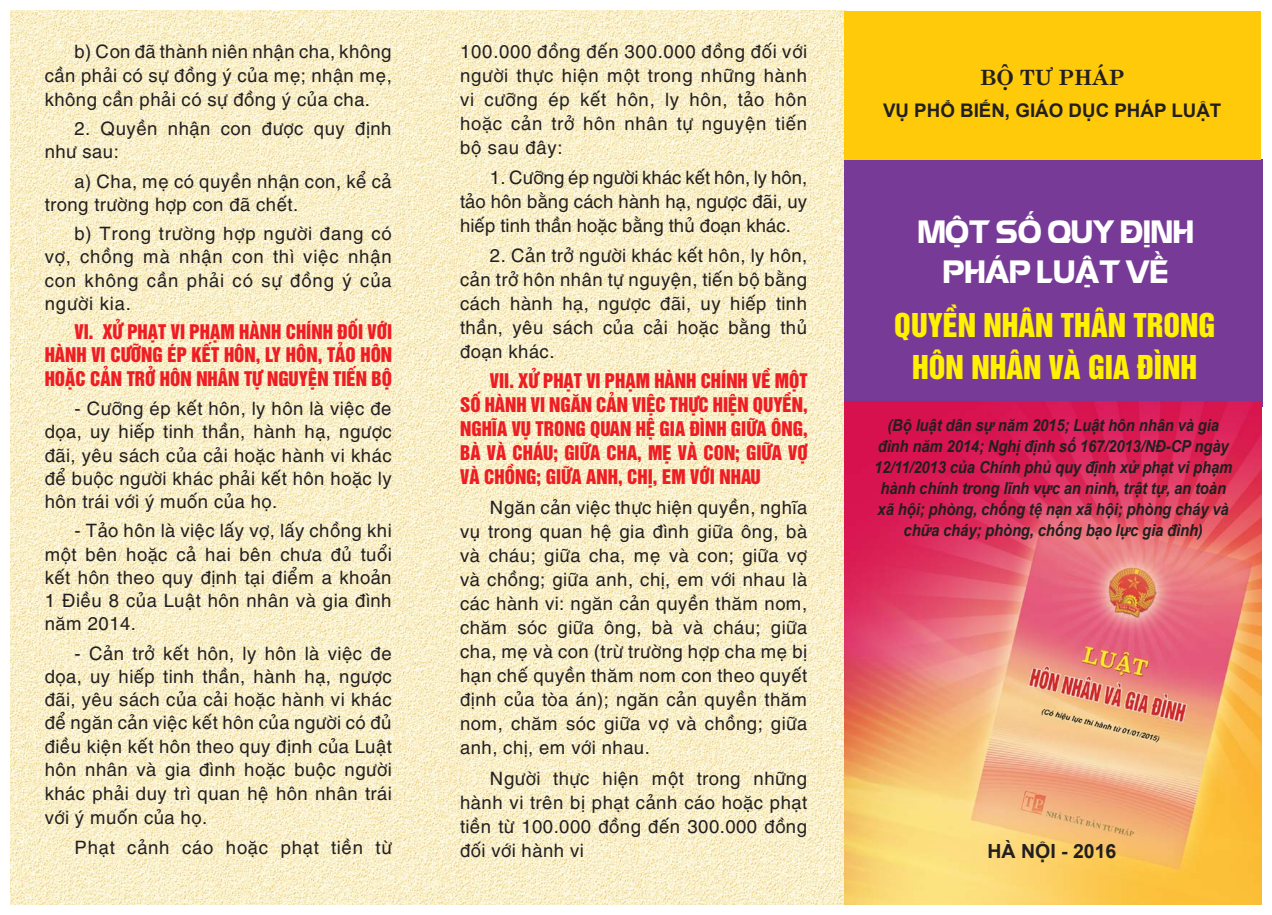
<style>
.page{position:relative;width:1272px;height:915px;background:#fff}
.page>*{position:absolute;margin:0;border:0;box-sizing:border-box;transform-origin:0 0}
.t1{font:31.5px/40.5px "UTM Eremitage";color:#fff;text-align:center}
.t2{font:30px "UTM Helvet Ins";color:#fff101}
.t3{font:700 21px "UTM Centur";color:#231f20}
.t4{font:700 19.5px "Arial";color:#231f20}
.t5{font:700 18.75px "Arial";color:#231f20}
.Normal__Web{font:18.45px/24px "UTM Helve";color:#231f20;text-align:justify}
.Normal__Web-2{font:18.45px/24px "UTM Helvet Ins";color:#ee1d23;text-align:justify}
.t6{font:italic 700 16.5px/21px "Arial";letter-spacing:-.01em;color:#231f20;text-align:center;scale:.9 1}
</style>
<div class="page">
<img style="left:11px;top:11px;width:833px;height:893px">
<div style="left:844px;top:159px;width:419px;height:248px;background:#773a97"></div>
<img style="left:844px;top:401px;width:417px;height:503px">
<div style="left:844px;top:11px;width:417px;height:148px;background:#feca0a"></div>
<p class="Normal__Web" style="left:45px;top:37px;width:349px;text-indent:30px">b) Con đã thành niên nhận cha, không cần phải có sự đồng ý của mẹ; nhận mẹ, không cần phải có sự đồng ý của cha.</p>
<p class="Normal__Web" style="left:45px;top:115px;width:349px;line-height:23.2px;text-indent:30px">2. Quyền nhận con được quy định như sau:</p>
<p class="Normal__Web" style="left:45px;top:167px;width:349px;line-height:23.2px;text-indent:30px">a) Cha, mẹ có quyền nhận con, kể cả trong trường hợp con đã chết.</p>
<p class="Normal__Web" style="left:45px;top:220px;width:349px;line-height:23.2px;text-indent:30px">b) Trong trường hợp người đang có vợ, chồng mà nhận con thì việc nhận con không cần phải có sự đồng ý của người kia.</p>
<p class="Normal__Web-2" style="left:45px;top:319px;width:349px;line-height:23.2px;text-indent:30px">VI. XỬ PHẠT VI PHẠM HÀNH CHÍNH ĐỐI VỚI HÀNH VI CƯỠNG ÉP KẾT HÔN, LY HÔN, TẢO HÔN HOẶC CẢN TRỞ HÔN NHÂN TỰ NGUYỆN TIẾN BỘ</p>
<p class="Normal__Web" style="left:45px;top:395px;width:349px;line-height:23.2px;text-indent:30px">- Cưỡng ép kết hôn, ly hôn là việc đe dọa, uy hiếp tinh thần, hành hạ, ngược đãi, yêu sách của cải hoặc hành vi khác để buộc người khác phải kết hôn hoặc ly hôn trái với ý muốn của họ.</p>
<p class="Normal__Web" style="left:45px;top:517px;width:349px;line-height:23.2px;text-indent:30px">- Tảo hôn là việc lấy vợ, lấy chồng khi một bên hoặc cả hai bên chưa đủ tuổi kết hôn theo quy định tại điểm a khoản 1 Điều 8 của Luật hôn nhân và gia đình năm 2014.</p>
<p class="Normal__Web" style="left:45px;top:639px;width:349px;line-height:23.4px;text-indent:30px">- Cản trở kết hôn, ly hôn là việc đe dọa, uy hiếp tinh thần, hành hạ, ngược đãi, yêu sách của cải hoặc hành vi khác để ngăn cản việc kết hôn của người có đủ điều kiện kết hôn theo quy định của Luật hôn nhân và gia đình hoặc buộc người khác phải duy trì quan hệ hôn nhân trái với ý muốn của họ.</p>
<p class="Normal__Web" style="left:74px;top:833px;width:319px">Phạt cảnh cáo hoặc phạt tiền từ</p>
<p class="Normal__Web" style="left:460px;top:37px;width:349px">100.000 đồng đến 300.000 đồng đối với người thực hiện một trong những hành vi cưỡng ép kết hôn, ly hôn, tảo hôn hoặc cản trở hôn nhân tự nguyện tiến bộ sau đây:</p>
<p class="Normal__Web" style="left:460px;top:163px;width:349px;text-indent:30px">1. Cưỡng ép người khác kết hôn, ly hôn, tảo hôn bằng cách hành hạ, ngược đãi, uy hiếp tinh thần hoặc bằng thủ đoạn khác.</p>
<p class="Normal__Web" style="left:460px;top:241px;width:349px;text-indent:30px">2. Cản trở người khác kết hôn, ly hôn, cản trở hôn nhân tự nguyện, tiến bộ bằng cách hành hạ, ngược đãi, uy hiếp tinh thần, yêu sách của cải hoặc bằng thủ đoạn khác.</p>
<p class="Normal__Web-2" style="left:460px;top:367px;width:349px;text-indent:30px">VII. XỬ PHẠT VI PHẠM HÀNH CHÍNH VỀ MỘT SỐ HÀNH VI NGĂN CẢN VIỆC THỰC HIỆN QUYỀN, NGHĨA VỤ TRONG QUAN HỆ GIA ĐÌNH GIỮA ÔNG, BÀ VÀ CHÁU; GIỮA CHA, MẸ VÀ CON; GIỮA VỢ VÀ CHỒNG; GIỮA ANH, CHỊ, EM VỚI NHAU</p>
<p class="Normal__Web" style="left:460px;top:493px;width:349px;text-indent:30px">Ngăn cản việc thực hiện quyền, nghĩa vụ trong quan hệ gia đình giữa ông, bà và cháu; giữa cha, mẹ và con; giữa vợ và chồng; giữa anh, chị, em với nhau là các hành vi: ngăn cản quyền thăm nom, chăm sóc giữa ông, bà và cháu; giữa cha, mẹ và con (trừ trường hợp cha mẹ bị hạn chế quyền thăm nom con theo quyết định của tòa án); ngăn cản quyền thăm nom, chăm sóc giữa vợ và chồng; giữa anh, chị, em với nhau.</p>
<p class="Normal__Web" style="left:460px;top:764px;width:349px;text-indent:30px">Người thực hiện một trong những hành vi trên bị phạt cảnh cáo hoặc phạt tiền từ 100.000 đồng đến 300.000 đồng đối với hành vi</p>
<p class="t3" style="left:980px;top:59px;width:146px">BỘ TƯ PHÁP</p>
<p class="t5" style="left:883px;top:98px;width:340px">VỤ PHỔ BIẾN, GIÁO DỤC PHÁP LUẬT</p>
<p class="t1" style="left:916px;top:209px;width:277px">MỘT SỐ QUY ĐỊNH<br>PHÁP LUẬT VỀ</p>
<p class="t2" style="left:894px;top:301px;width:322px">QUYỀN NHÂN THÂN TRONG</p>
<p class="t2" style="left:912px;top:343px;width:286px">HÔN NHÂN VÀ GIA ĐÌNH</p>
<p class="t6" style="left:874px;top:415px;width:399px">(Bộ luật dân sự năm 2015; Luật hôn nhân và gia đình năm 2014; Nghị định số 167/2013/NĐ-CP ngày 12/11/2013 của Chính phủ quy định xử phạt vi phạm hành chính trong lĩnh vực an ninh, trật tự, an toàn xã hội; phòng, chống tệ nạn xã hội; phòng cháy và chữa cháy; phòng, chống bạo lực gia đình)</p>
<p class="t4" style="left:987px;top:838px;width:130px">HÀ NỘI - 2016</p>
</div>
